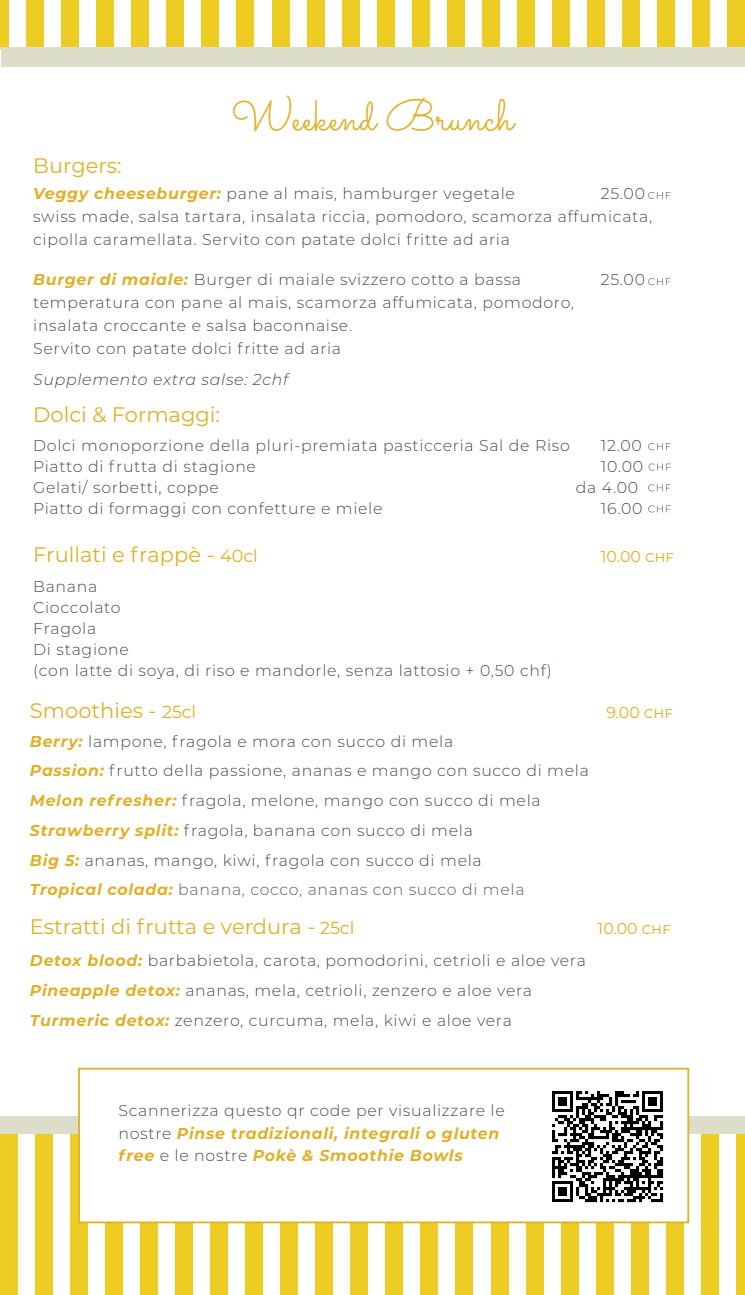
<style>
.page{position:relative;width:745px;height:1295px;background:#fff}
.page>*{position:absolute;margin:0;border:0;box-sizing:border-box;transform-origin:0 0}
.t1{font:43.75px "Sacramento";color:#e0b029}
.t2{font:21px "Montserrat";color:#e0b029}
.t3{font:300 15.75px/29.8px "Montserrat";letter-spacing:.045em;color:#434c4d}
.t4{font:italic 700 15.75px/22.8px "Montserrat";letter-spacing:.045em;color:#e0b029}
.t5{font:italic 300 15.75px "Montserrat";letter-spacing:.045em;color:#434c4d}
.t6{font:15.75px "Montserrat";color:#e0b029}
.s1{font-weight:700;font-style:italic;color:#e0b029}
.s2{font-size:17.5px}
.s3{color:#556061}
.s4{font-weight:300;font-style:normal;color:#434c4d}
</style>
<div class="page">
<div style="left:0;top:1133px;width:18px;height:161px;background:#edcc23"></div>
<div style="left:35px;top:1133px;width:18px;height:161px;background:#edcc23"></div>
<div style="left:70px;top:1133px;width:18px;height:161px;background:#edcc23"></div>
<div style="left:105px;top:1133px;width:18px;height:161px;background:#edcc23"></div>
<div style="left:140px;top:1133px;width:18px;height:161px;background:#edcc23"></div>
<div style="left:175px;top:1133px;width:18px;height:161px;background:#edcc23"></div>
<div style="left:210px;top:1133px;width:18px;height:161px;background:#edcc23"></div>
<div style="left:245px;top:1133px;width:18px;height:161px;background:#edcc23"></div>
<div style="left:280px;top:1133px;width:18px;height:161px;background:#edcc23"></div>
<div style="left:315px;top:1133px;width:18px;height:161px;background:#edcc23"></div>
<div style="left:350px;top:1133px;width:18px;height:161px;background:#edcc23"></div>
<div style="left:385px;top:1133px;width:18px;height:161px;background:#edcc23"></div>
<div style="left:420px;top:1133px;width:18px;height:161px;background:#edcc23"></div>
<div style="left:455px;top:1133px;width:18px;height:161px;background:#edcc23"></div>
<div style="left:490px;top:1133px;width:18px;height:161px;background:#edcc23"></div>
<div style="left:525px;top:1133px;width:18px;height:161px;background:#edcc23"></div>
<div style="left:560px;top:1133px;width:18px;height:161px;background:#edcc23"></div>
<div style="left:595px;top:1133px;width:18px;height:161px;background:#edcc23"></div>
<div style="left:630px;top:1133px;width:18px;height:161px;background:#edcc23"></div>
<div style="left:665px;top:1133px;width:18px;height:161px;background:#edcc23"></div>
<div style="left:700px;top:1133px;width:18px;height:161px;background:#edcc23"></div>
<div style="left:735px;top:1133px;width:9px;height:161px;background:#edcc23"></div>
<div style="left:0;top:1115px;width:744px;height:18px;background:#dddeca"></div>
<div style="left:726px;top:0;width:18px;height:48px;background:#edcc23"></div>
<div style="left:691px;top:0;width:18px;height:48px;background:#edcc23"></div>
<div style="left:656px;top:0;width:18px;height:48px;background:#edcc23"></div>
<div style="left:621px;top:0;width:18px;height:48px;background:#edcc23"></div>
<div style="left:586px;top:0;width:18px;height:48px;background:#edcc23"></div>
<div style="left:551px;top:0;width:18px;height:48px;background:#edcc23"></div>
<div style="left:516px;top:0;width:18px;height:48px;background:#edcc23"></div>
<div style="left:481px;top:0;width:18px;height:48px;background:#edcc23"></div>
<div style="left:446px;top:0;width:18px;height:48px;background:#edcc23"></div>
<div style="left:411px;top:0;width:18px;height:48px;background:#edcc23"></div>
<div style="left:376px;top:0;width:18px;height:48px;background:#edcc23"></div>
<div style="left:341px;top:0;width:18px;height:48px;background:#edcc23"></div>
<div style="left:306px;top:0;width:18px;height:48px;background:#edcc23"></div>
<div style="left:271px;top:0;width:18px;height:48px;background:#edcc23"></div>
<div style="left:236px;top:0;width:18px;height:48px;background:#edcc23"></div>
<div style="left:201px;top:0;width:18px;height:48px;background:#edcc23"></div>
<div style="left:166px;top:0;width:18px;height:48px;background:#edcc23"></div>
<div style="left:131px;top:0;width:18px;height:48px;background:#edcc23"></div>
<div style="left:96px;top:0;width:18px;height:48px;background:#edcc23"></div>
<div style="left:61px;top:0;width:18px;height:48px;background:#edcc23"></div>
<div style="left:26px;top:0;width:18px;height:48px;background:#edcc23"></div>
<div style="left:0;top:0;width:9px;height:48px;background:#edcc23"></div>
<div style="left:1px;top:47px;width:742px;height:19px;background:#dddeca"></div>
<svg style="left:648px;top:192px;width:22px;height:7px"></svg>
<svg style="left:648px;top:278px;width:22px;height:7px"></svg>
<svg style="left:648px;top:463px;width:22px;height:7px"></svg>
<svg style="left:648px;top:443px;width:22px;height:7px"></svg>
<svg style="left:648px;top:484px;width:22px;height:7px"></svg>
<svg style="left:648px;top:505px;width:22px;height:7px"></svg>
<div style="left:78px;top:1067px;width:610px;height:155px;background:#fff;border:2px solid #e0b029"></div>
<img style="left:552px;top:1091px;width:112px;height:112px">
<h2 class="t2" style="left:33px;top:151px;width:90px">Burgers:</h2>
<h1 class="t1" style="left:231px;top:90px;width:283px">Weekend Brunch</h1>
<p class="t3" style="left:33px;top:178px;width:483px"><span class="s1">Veggy cheeseburger:</span> pane al mais, hamburger vegetale</p>
<p class="t3" style="left:33px;top:182px;width:620px;line-height:22.8px;text-indent:567px">25.00 swiss made, salsa tartara, insalata riccia, pomodoro, scamorza affumicata, cipolla caramellata. Servito con patate dolci fritte ad aria</p>
<p class="t3" style="left:33px;top:264px;width:489px"><span class="s1">Burger di maiale:</span> Burger di maiale svizzero cotto a bassa</p>
<p class="t3" style="left:600px;top:264px;width:46px">25.00</p>
<p class="t3" style="left:33px;top:290px;width:542px;line-height:22.8px">temperatura con pane al mais, scamorza affumicata, pomodoro, insalata croccante e salsa baconnaise.<br>Servito con patate dolci fritte ad aria</p>
<p class="t5" style="left:33px;top:368px;width:256px">Supplemento extra salse: 2chf</p>
<h2 class="t2" style="left:33px;top:400px;width:188px">Dolci &amp; Formaggi:</h2>
<p class="t3" style="left:33px;top:429px;width:538px">Dolci monoporzione della pluri-premiata pasticceria Sal de Riso</p>
<p class="t3" style="left:600px;top:429px;width:43px">12.00</p>
<p class="t3" style="left:33px;top:450px;width:224px">Piatto di frutta di stagione</p>
<p class="t3" style="left:600px;top:450px;width:44px">10.00</p>
<p class="t3" style="left:33px;top:471px;width:187px">Gelati/ sorbetti, coppe</p>
<p class="t3" style="left:575px;top:471px;width:64px">da 4.00</p>
<p class="t3" style="left:33px;top:492px;width:350px">Piatto di formaggi con confetture e miele</p>
<p class="t3" style="left:600px;top:492px;width:43px">16.00</p>
<h2 class="t2" style="left:33px;top:540px;width:226px">Frullati e frappè - <span class="s2">40cl</span></h2>
<p class="t6" style="left:600px;top:546px;width:75px">10.00 chf</p>
<p class="t3" style="left:33px;top:575px;width:520px;line-height:21px">Banana<br>Cioccolato<br>Fragola<br>Di stagione<br>(con latte di soya, di riso e mandorle, senza lattosio + 0,50 chf)</p>
<h2 class="t2" style="left:30px;top:696px;width:168px">Smoothies - <span class="s2">25cl</span></h2>
<p class="t6" style="left:606px;top:701px;width:68px">9.00 chf</p>
<p class="t3" style="left:30px;top:725px;width:560px"><span class="s1">Berry:</span> lampone, fragola e mora con succo di mela<br><span class="s1">Passion:</span> frutto della passione, ananas e mango con succo di mela <span class="s1">Melon refresher:</span> fragola, melone, mango con succo di mela <span class="s1">Strawberry split:</span> fragola, banana con succo di mela<br><span class="s1">Big 5:</span> ananas, mango, kiwi, fragola con succo di mela<br><span class="s1">Tropical colada:</span> <span class="s3">banana, cocco, ananas con succo di mela</span></p>
<h2 class="t2" style="left:30px;top:912px;width:326px">Estratti di frutta e verdura - <span class="s2">25cl</span></h2>
<p class="t6" style="left:597px;top:917px;width:75px">10.00 chf</p>
<p class="t3" style="left:30px;top:945px;width:557px"><span class="s1">Detox blood:</span> barbabietola, carota, pomodorini, cetrioli e aloe vera<br><span class="s1">Pineapple detox:</span> ananas, mela, cetrioli, zenzero e aloe vera<br><span class="s1">Turmeric detox:</span> zenzero, curcuma, mela, kiwi e aloe vera</p>
<p class="t4" style="left:118px;top:1097px;width:387px"><span class="s4">Scannerizza questo qr code per visualizzare le nostre</span> Pinse tradizionali, integrali o gluten free <span class="s4">e le nostre</span> Pokè &amp; Smoothie Bowls</p>
</div>
